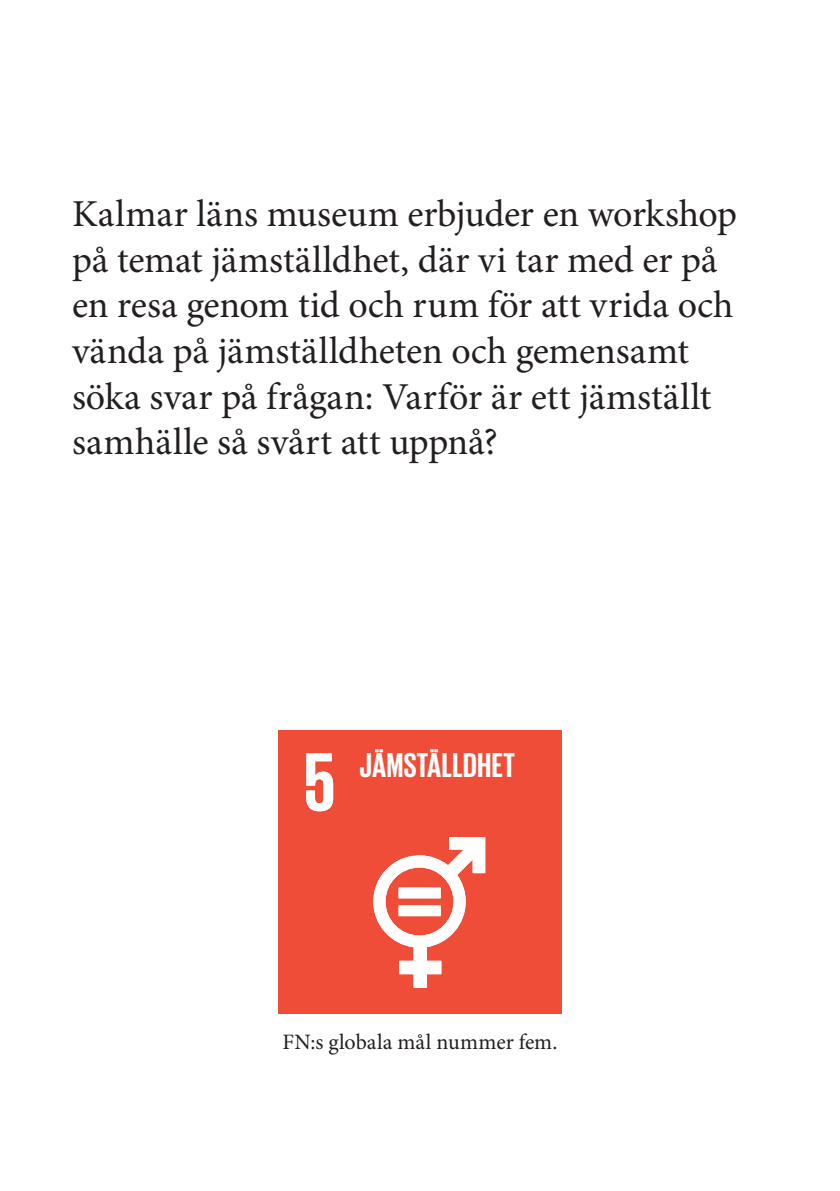
<style>
.page{position:relative;width:840px;height:1191px;background:#fff}
.page>*{position:absolute;margin:0;border:0;box-sizing:border-box;transform-origin:0 0}
.t1{font:38px/45.6px "Minion Pro";letter-spacing:-.005em;color:#231f20}
.t2{font:700 35.2px "Giorgio Sans";letter-spacing:.015em;color:#fff}
.t3{font:22px "Minion Pro";color:#231f20}
</style>
<div class="page">
<div style="left:278px;top:729px;width:283px;height:284px;background:#ef4d38"></div>
<svg style="left:306px;top:753px;width:27px;height:58px"></svg>
<svg style="left:373px;top:837px;width:112px;height:151px"></svg>
<div style="left:398px;top:887px;width:42px;height:11px;background:#fff"></div>
<div style="left:398px;top:905px;width:42px;height:11px;background:#fff"></div>
<p class="t1" style="left:72px;top:191px;width:666px">Kalmar läns museum erbjuder en workshop på temat jämställdhet, där vi tar med er på en resa genom tid och rum för att vrida och vända på jämställdheten och gemensamt söka svar på frågan: Varför är ett jämställt samhälle så svårt att uppnå?</p>
<p class="t2" style="left:359px;top:747px;width:157px">JÄMSTÄLLDHET</p>
<p class="t3" style="left:282px;top:1027px;width:276px">FN:s globala mål nummer fem.</p>
</div>
